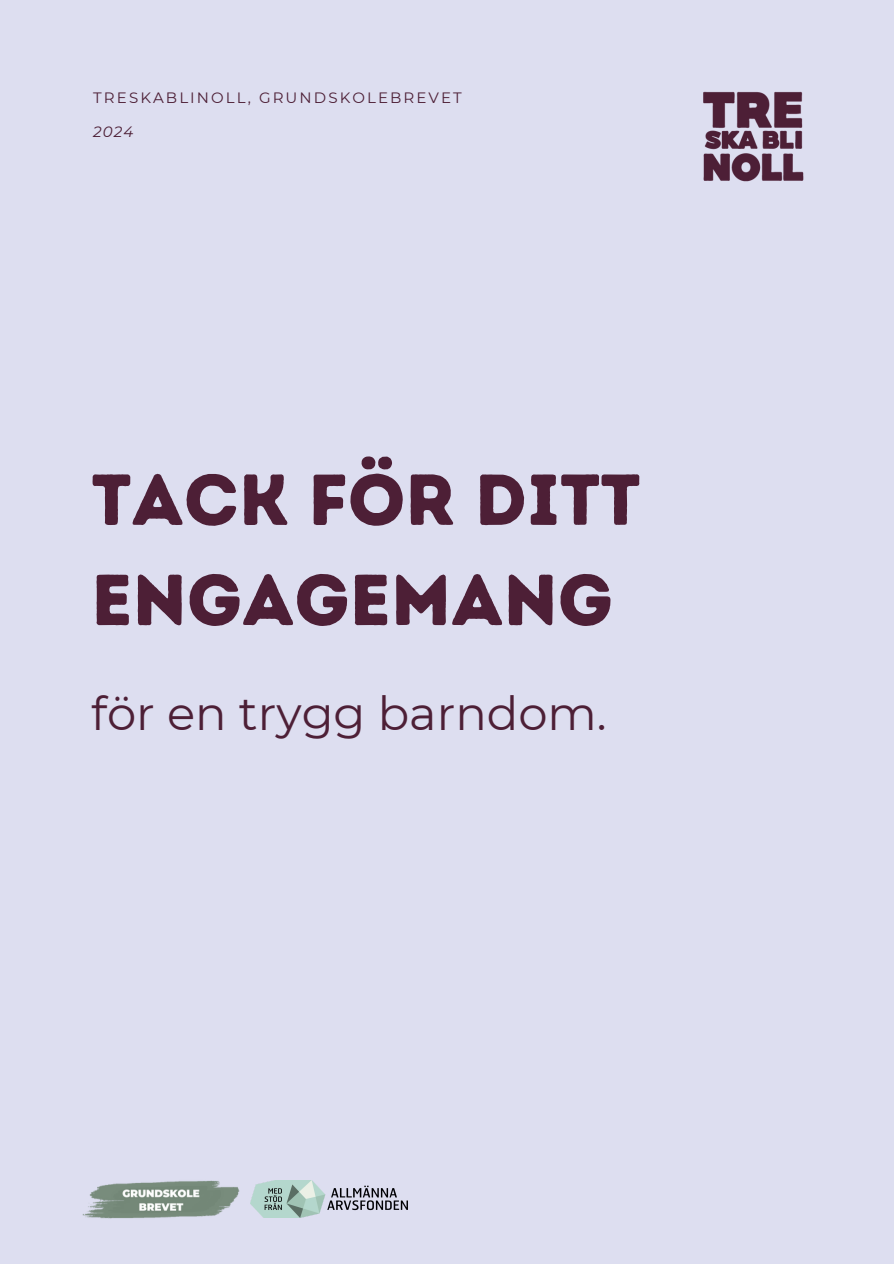
<style>
.page{position:relative;width:894px;height:1264px;background:#fff}
.page>*{position:absolute;margin:0;border:0;box-sizing:border-box;transform-origin:0 0}
.t1{font:72px/100.2px "Intro Rust Base";color:#4d1f36}
.t2{font:46.5px "Montserrat";color:#4d1f36}
.t3{font:15px "Montserrat";letter-spacing:.14em;color:#4d1f36}
.t4{font:italic 15px "Montserrat";color:#4d1f36}
</style>
<div class="page">
<div style="left:0;top:0;width:893px;height:1263px;background:#dddef0"></div>
<img style="left:703px;top:91px;width:101px;height:91px">
<img style="left:83px;top:1180px;width:156px;height:39px">
<img style="left:251px;top:1180px;width:156px;height:37px">
<p class="t3" style="left:93px;top:88px;width:370px">TRESKABLINOLL, GRUNDSKOLEBREVET</p>
<h3 class="t4" style="left:93px;top:123px;width:42px">2024</h3>
<p class="t1" style="left:91px;top:449px;width:550px">TACK FÖR DITT<br>ENGAGEMANG</p>
<h1 class="t2" style="left:91px;top:685px;width:517px">för en trygg barndom.</h1>
</div>
